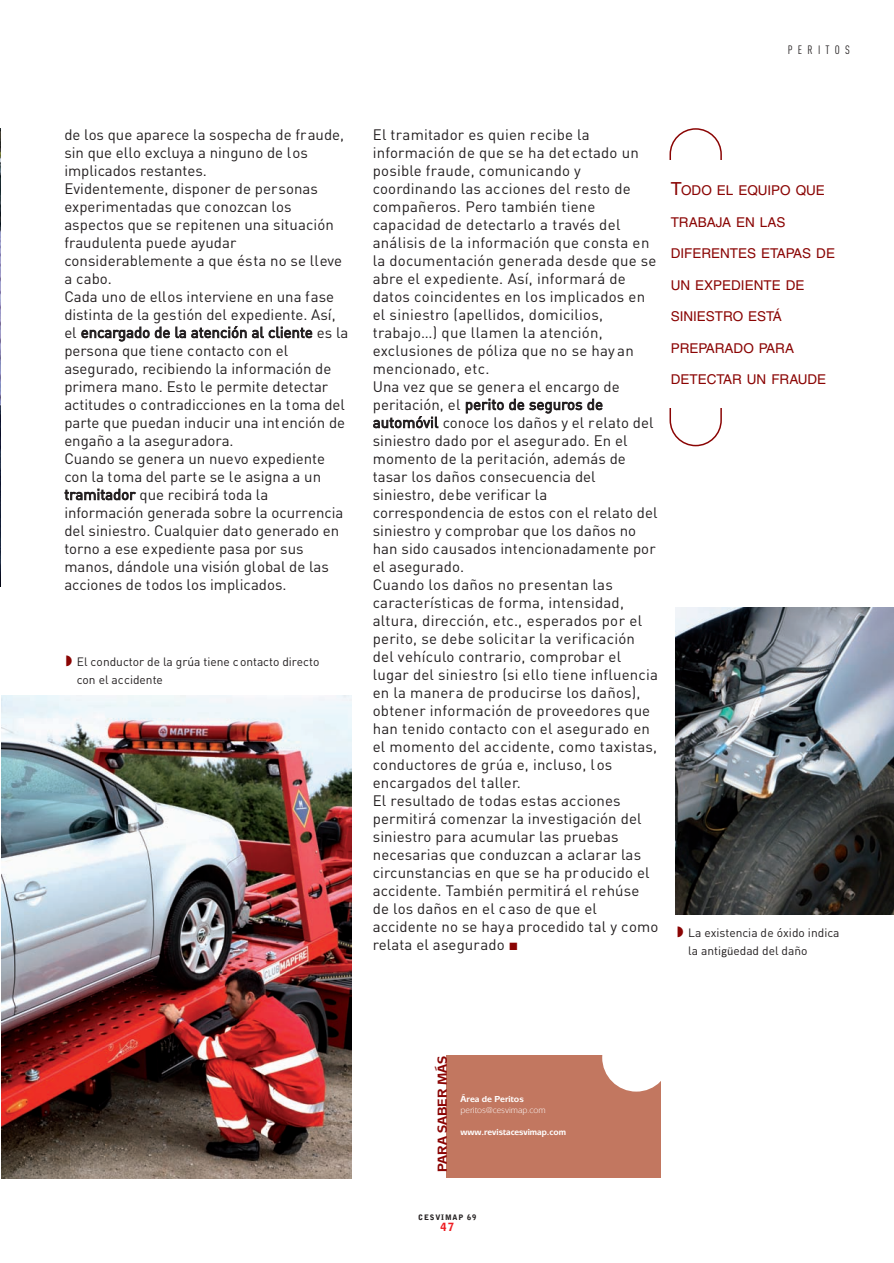
<style>
.page{position:relative;width:894px;height:1263px;background:#fff}
.page>*{position:absolute;margin:0;border:0;box-sizing:border-box;transform-origin:0 0}
.t1{font:15px/18px "DIN";letter-spacing:.005em;color:#231f20}
.t2{font:13.5px "Helvetica";color:#8a0403}
.t3{font:700 13.5px "Mixage ITC";color:#8a0403}
.t4{font:12px/18px "DIN";color:#231f20}
.t5{font:12px "DIN Cond";letter-spacing:.44em;color:#231f20}
.t6{font:900 11.25px "Bell Gothic";color:#ee1d23}
.t7{font:700 9px "Mixage ITC";color:#fff}
.t8{font:9px "Mixage ITC";color:#fff}
.t9{font:900 7.5px "Bell Gothic";letter-spacing:.115em;color:#231f20}
.s1{color:#8a0403}
.s2{font-size:18px}
.s3{font-family:"Calibri"}
</style>
<div class="page">
<img style="left:0;top:128px;width:1px;height:458px">
<svg style="left:81px;top:326px;width:231px;height:15px"></svg>
<svg style="left:64px;top:488px;width:72px;height:12px"></svg>
<svg style="left:466px;top:398px;width:136px;height:15px"></svg>
<svg style="left:373px;top:416px;width:65px;height:12px"></svg>
<div style="left:446px;top:1055px;width:214px;height:122px;background:#c27760"></div>
<div style="left:602px;top:1023px;width:68px;height:68px;background:#fff;border-radius:50%"></div>
<svg style="left:669px;top:128px;width:52px;height:318px"></svg>
<div style="left:660px;top:160px;width:188px;height:247px;background:#fff"></div>
<img style="left:1px;top:695px;width:350px;height:483px">
<img style="left:675px;top:608px;width:218px;height:306px">
<p class="t5" style="left:787px;top:43px;width:64px">PERITOS</p>
<p class="t1" style="left:64px;top:125px;width:285px">de los que aparece la sospecha de fraude, sin que ello excluya a ninguno de los implicados restantes.<br>Evidentemente, disponer de personas experimentadas que conozcan los aspectos que se repitenen una situación fraudulenta puede ayudar considerablemente a que ésta no se lleve a cabo.<br>Cada uno de ellos interviene en una fase distinta de la gestión del expediente. Así, el encargado de la atención al cliente es la persona que tiene contacto con el asegurado, recibiendo la información de primera mano. Esto le permite detectar actitudes o contradicciones en la toma del parte que puedan inducir una intención de engaño a la aseguradora.<br>Cuando se genera un nuevo expediente con la toma del parte se le asigna a un tramitador que recibirá toda la información generada sobre la ocurrencia del siniestro. Cualquier dato generado en torno a ese expediente pasa por sus manos, dándole una visión global de las acciones de todos los implicados.</p>
<p class="t1" style="left:373px;top:125px;width:287px">El tramitador es quien recibe la información de que se ha det ectado un posible fraude, comunicando y coordinando las acciones del resto de compañeros. Pero también tiene capacidad de detectarlo a través del análisis de la información que consta en la documentación generada desde que se abre el expediente. Así, informará de datos coincidentes en los implicados en el siniestro (apellidos, domicilios, trabajo…) que llamen la atención, exclusiones de póliza que no se hay an mencionado, etc.<br>Una vez que se genera el encargo de peritación, el perito de seguros de automóvil conoce los daños y el relato del siniestro dado por el asegurado. En el momento de la peritación, además de tasar los daños consecuencia del siniestro, debe verificar la correspondencia de estos con el relato del siniestro y comprobar que los daños no han sido causados intencionadamente por el asegurado.<br>Cuando los daños no presentan las características de forma, intensidad, altura, dirección, etc., esperados por el perito, se debe solicitar la verificación del vehículo contrario, comprobar el lugar del siniestro (si ello tiene influencia en la manera de producirse los daños), obtener información de proveedores que han tenido contacto con el asegurado en el momento del accidente, como taxistas, conductores de grúa e, incluso, los encargados del taller.<br>El resultado de todas estas acciones permitirá comenzar la investigación del siniestro para acumular las pruebas necesarias que conduzcan a aclarar las circunstancias en que se ha producido el accidente. También permitirá el rehúse de los daños en el caso de que el accidente no se haya procedido tal y como relata el asegurado <span class="s1">■</span></p>
<p class="t4" style="left:77px;top:653px;width:244px;text-indent:-11px"><span class="s1">◗</span> El conductor de la grúa tiene contacto directo con el accidente</p>
<p class="t2" style="left:670px;top:183px;width:156px"><span class="s2">T</span>ODO EL EQUIPO QUE</p>
<p class="t2" style="left:670px;top:214px;width:116px">TRABAJA EN LAS</p>
<p class="t2" style="left:670px;top:246px;width:166px">DIFERENTES ETAPAS DE</p>
<p class="t2" style="left:670px;top:277px;width:135px">UN EXPEDIENTE DE</p>
<p class="t2" style="left:670px;top:309px;width:113px">SINIESTRO ESTÁ</p>
<p class="t2" style="left:670px;top:340px;width:125px">PREPARADO PARA</p>
<p class="t2" style="left:670px;top:372px;width:157px">DETECTAR UN FRAUDE</p>
<p class="t4" style="left:688px;top:923px;width:153px;text-indent:-11px"><span class="s1">◗</span> La existencia de óxido indica la anti<span class="s3">gü</span>edad del daño</p>
<p class="t3" style="left:434px;top:1172px;width:117px;rotate:-90deg">PARA SABER MÁS</p>
<p class="t7" style="left:460px;top:1093px;width:65px">Área de Peritos</p>
<p class="t8" style="left:460px;top:1105px;width:87px">peritos@cesvimap.com</p>
<p class="t7" style="left:460px;top:1127px;width:107px">www.revistacesvimap.com</p>
<p class="t9" style="left:418px;top:1212px;width:60px">CESVIMAP 69</p>
<p class="t6" style="left:440px;top:1220px;width:15px">47</p>
</div>
